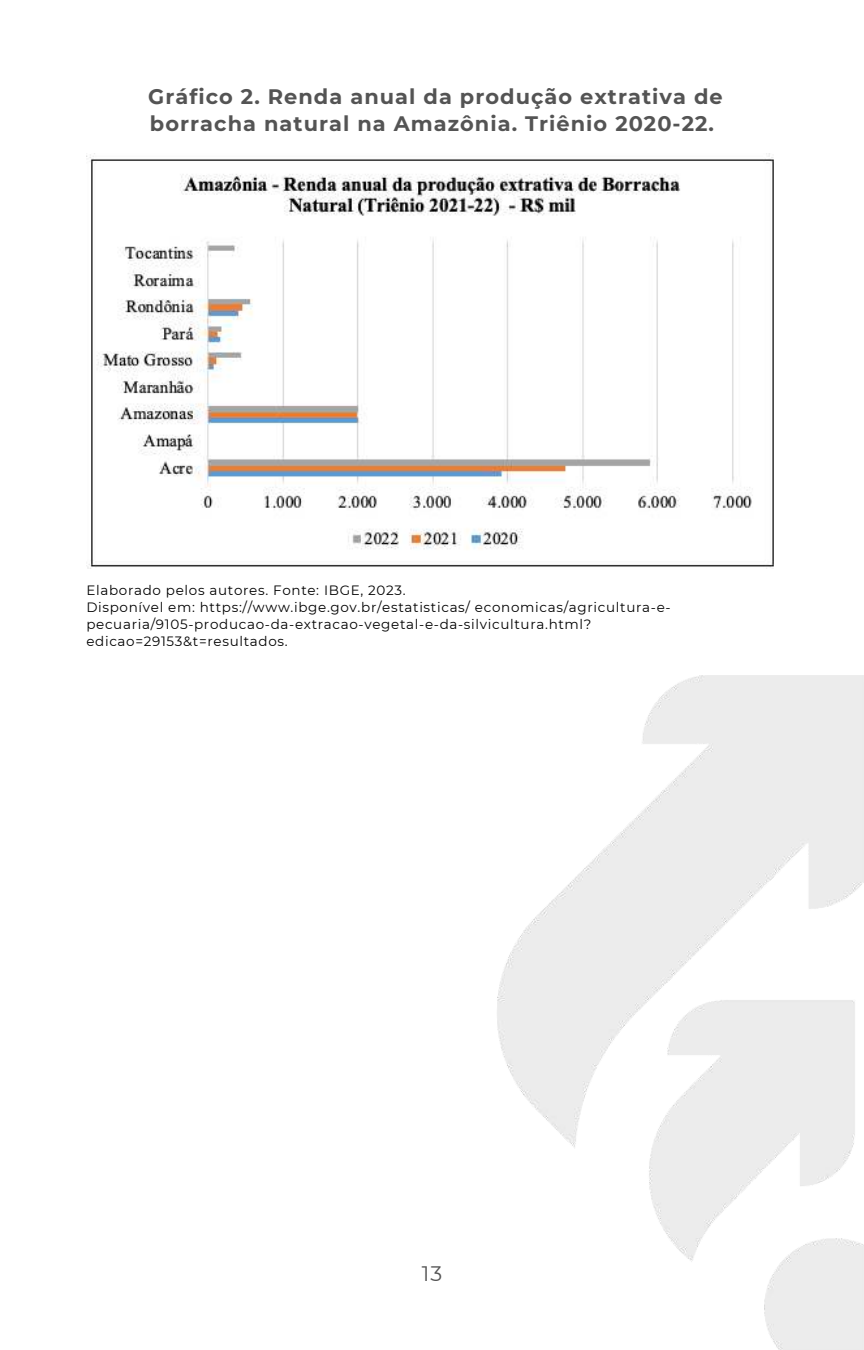
<style>
.page{position:relative;width:864px;height:1350px;background:#fff}
.page>*{position:absolute;margin:0;border:0;box-sizing:border-box;transform-origin:0 0}
.t1{font:700 20.93px/27px "Montserrat";letter-spacing:.05em;color:#545454}
.t2{font:20.93px "Montserrat";color:#545454}
.t3{font:13.5px/16.9px "Montserrat";letter-spacing:.05em;color:#000}
</style>
<div class="page">
<img style="left:497px;top:675px;width:367px;height:675px">
<img style="left:86px;top:154px;width:688px;height:415px">
<h1 class="t1" style="left:148px;top:82px;width:576px">Gráfico 2. Renda anual da produção extrativa de borracha natural na Amazônia. Triênio 2020-22.</h1>
<p class="t3" style="left:86px;top:581px;width:586px">Elaborado pelos autores. Fonte: IBGE, 2023.<br>Disponível em: https://www.ibge.gov.br/estatisticas/ economicas/agricultura-e&shy;pecuaria/9105-producao-da-extracao-vegetal-e-da-silvicultura.html? edicao=29153&amp;t=resultados.</p>
<h1 class="t2" style="left:422px;top:1259px;width:22px">13</h1>
</div>
